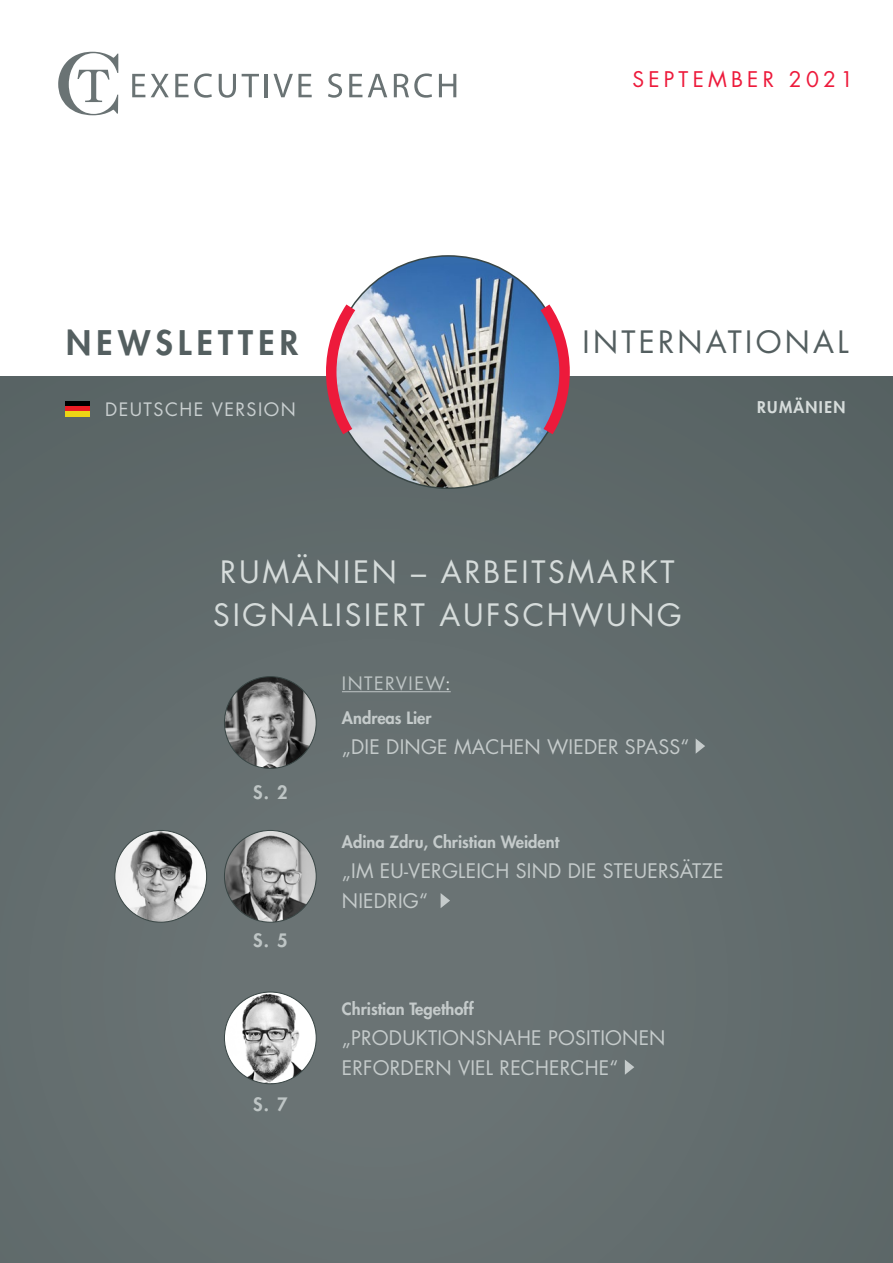
<style>
.page{position:relative;width:893px;height:1263px;background:#fff}
.page>*{position:absolute;margin:0;border:0;box-sizing:border-box;transform-origin:0 0}
.t1{font:800 33px "Futura Std";letter-spacing:.16em;color:#545f60}
.t2{font:30px/43.5px "Futura Std";letter-spacing:.09em;color:#d6dcdb}
.t3{font:30px "Futura Std";letter-spacing:.11em;color:#545f60}
.t4{font:21px "Futura Std";letter-spacing:.2em;color:#ed1a3b}
.t5{font:19.5px/30px "Futura Std";letter-spacing:.01em;color:#c5cbcb}
.t6{font:18px "Futura Std";letter-spacing:.08em;color:#c9cfd0}
.t7{font:18px "Futura Std";letter-spacing:.08em;color:#bec5c5}
.t8{font:800 18px "Futura Std";color:#bec5c5}
.t9{font:800 16.5px "Futura Std";color:#c5cbcb}
.t10{font:800 15.75px "Futura Std";letter-spacing:.09em;color:#d6dcdb}
.s1{color:#e7eaea}
</style>
<div class="page">
<div style="left:0;top:377px;width:893px;height:886px;background:#636d6e"></div>
<hr style="left:342px;top:691px;width:109px;height:1px;background:#bec5c5">
<svg style="left:696px;top:739px;width:9px;height:14px"></svg>
<svg style="left:441px;top:893px;width:9px;height:15px"></svg>
<svg style="left:625px;top:1060px;width:9px;height:15px"></svg>
<svg style="left:58px;top:52px;width:60px;height:63px"></svg>
<svg style="left:132px;top:74px;width:13px;height:23px"></svg>
<svg style="left:151px;top:74px;width:18px;height:23px"></svg>
<svg style="left:175px;top:73px;width:37px;height:25px"></svg>
<svg style="left:219px;top:74px;width:17px;height:24px"></svg>
<svg style="left:242px;top:74px;width:17px;height:23px"></svg>
<hr style="left:265px;top:74px;width:3px;height:23px;background:#6a7374">
<svg style="left:273px;top:74px;width:39px;height:23px"></svg>
<svg style="left:328px;top:73px;width:14px;height:25px"></svg>
<svg style="left:349px;top:74px;width:13px;height:23px"></svg>
<svg style="left:368px;top:74px;width:19px;height:23px"></svg>
<svg style="left:394px;top:73px;width:38px;height:25px"></svg>
<svg style="left:439px;top:74px;width:17px;height:23px"></svg>
<div style="left:65px;top:401px;width:25px;height:5px;background:#000"></div>
<div style="left:65px;top:406px;width:25px;height:6px;background:#ed1d24"></div>
<div style="left:65px;top:412px;width:25px;height:5px;background:#edd515"></div>
<img style="left:224px;top:677px;width:92px;height:91px;border-radius:46px">
<img style="left:224px;top:992px;width:92px;height:92px;border-radius:46px">
<img style="left:224px;top:830px;width:92px;height:92px;border-radius:46px">
<img style="left:115px;top:830px;width:92px;height:92px;border-radius:46px">
<img style="left:332px;top:256px;width:232px;height:232px;border-radius:116px">
<svg style="left:321px;top:293px;width:44px;height:153px"></svg>
<svg style="left:530px;top:293px;width:45px;height:153px"></svg>
<p class="t4" style="left:632px;top:66px;width:222px">SEPTEMBER 2021</p>
<h1 class="t1" style="left:66px;top:322px;width:233px">Newsl ett er</h1>
<h2 class="t3" style="left:583px;top:323px;width:268px">I NTERNATIONAL</h2>
<p class="t6" style="left:105px;top:397px;width:192px">DEUTSCHE VERSION</p>
<p class="t10" style="left:757px;top:397px;width:86px">Rumän ien</p>
<h2 class="t2" style="left:213px;top:550px;width:470px">RUMÄNIEN – ARBEITSMARKT<br>SIGNALISIERT AUFSCHWUNG</h2>
<p class="t8" style="left:253px;top:781px;width:36px">S. 2</p>
<p class="t8" style="left:253px;top:929px;width:36px">S. 5</p>
<p class="t8" style="left:253px;top:1093px;width:36px">S. 7</p>
<p class="t7" style="left:342px;top:672px;width:110px">I NTERVIEW<span class="s1">:</span></p>
<p class="t9" style="left:342px;top:707px;width:91px">Andreas Lier</p>
<p class="t5" style="left:342px;top:732px;width:316px">„DIE DINGE MACHEN WIEDER SPASS</p>
<p class="t5" style="left:680px;top:732px;width:10px">“</p>
<p class="t9" style="left:342px;top:832px;width:219px">Adina Zdru, Christian Weident</p>
<p class="t5" style="left:342px;top:856px;width:383px">„IM EU-VERGLEICH SIND DIE STEUERSÄTZE<br>NIEDRIG“</p>
<p class="t9" style="left:342px;top:998px;width:133px">Christian Tegethoff</p>
<p class="t5" style="left:342px;top:1023px;width:325px">„PRODUKTIONSNAHE POSITIONEN<br>ERFORDERN VIEL RECHERCHE“</p>
</div>
